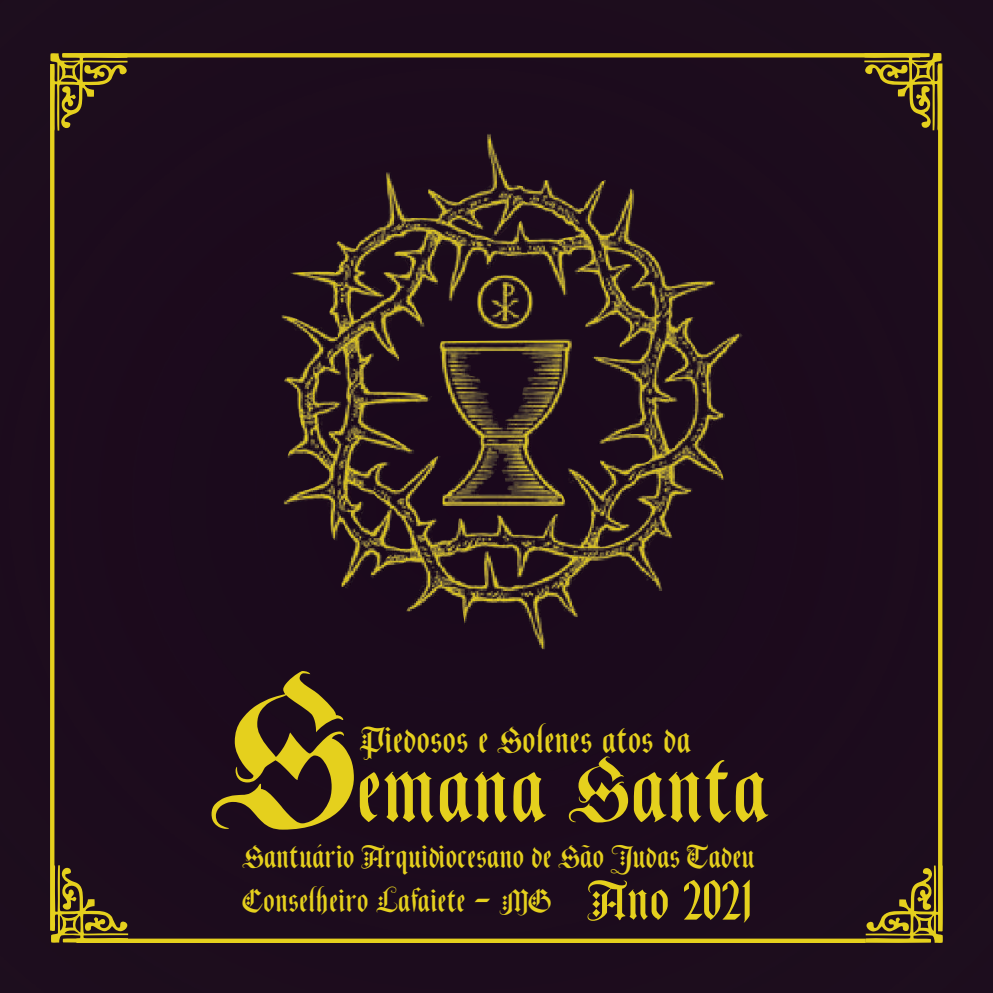
<style>
.page{position:relative;width:993px;height:993px;background:#fff}
.page>*{position:absolute;margin:0;border:0;box-sizing:border-box;transform-origin:0 0}
.t1{font:252px "Black Knight FLF";color:#e5d01d}
.t2{font:140px "Corn Pop Three";color:#e5d01d}
.t3{font:105px "Black Knight FLF";color:#e5d01d}
.t4{font:63px "Black Knight FLF";color:#e5d01d}
.t5{font:42px "Black Knight FLF";color:#e5d01d}
.t6{font:36.75px/44.1px "Black Knight FLF";letter-spacing:-.005em;color:#e5d01d}
</style>
<div class="page">
<div style="left:0;top:0;width:992px;height:992px;background:#1c0c1d"></div>
<img style="left:281px;top:134px;width:461px;height:515px">
<svg style="left:62px;top:53px;width:801px;height:4px;background:#dfca1d"></svg>
<svg style="left:128px;top:938px;width:737px;height:4px;background:#c6b11d"></svg>
<div style="left:937px;top:63px;width:5px;height:868px;background:#e5d01d"></div>
<svg style="left:50px;top:64px;width:4px;height:866px;background:#e1cc1d"></svg>
<svg style="left:863px;top:53px;width:78px;height:77px;background:#2b1b1d"></svg>
<svg style="left:51px;top:865px;width:77px;height:77px;background:#2a1a1d"></svg>
<h2 class="t2" style="left:44px;top:0;width:86px">g</h2>
<h1 class="t1" style="left:210px;top:626px;width:147px">S</h1>
<p class="t5" style="left:360px;top:718px;width:332px">Piedosos e Solenes atos da</p>
<h3 class="t3" style="left:355px;top:737px;width:413px">emana Santa</h3>
<p class="t6" style="left:242px;top:834px;width:513px">Santuário Arquidiocesano de São Judas Tadeu<br>Conselheiro Lafaiete - MG</p>
<h3 class="t4" style="left:587px;top:868px;width:166px">Ano 2021</h3>
<h2 class="t2" style="left:948px;top:995px;width:86px;rotate:-180deg">g</h2>
</div>
